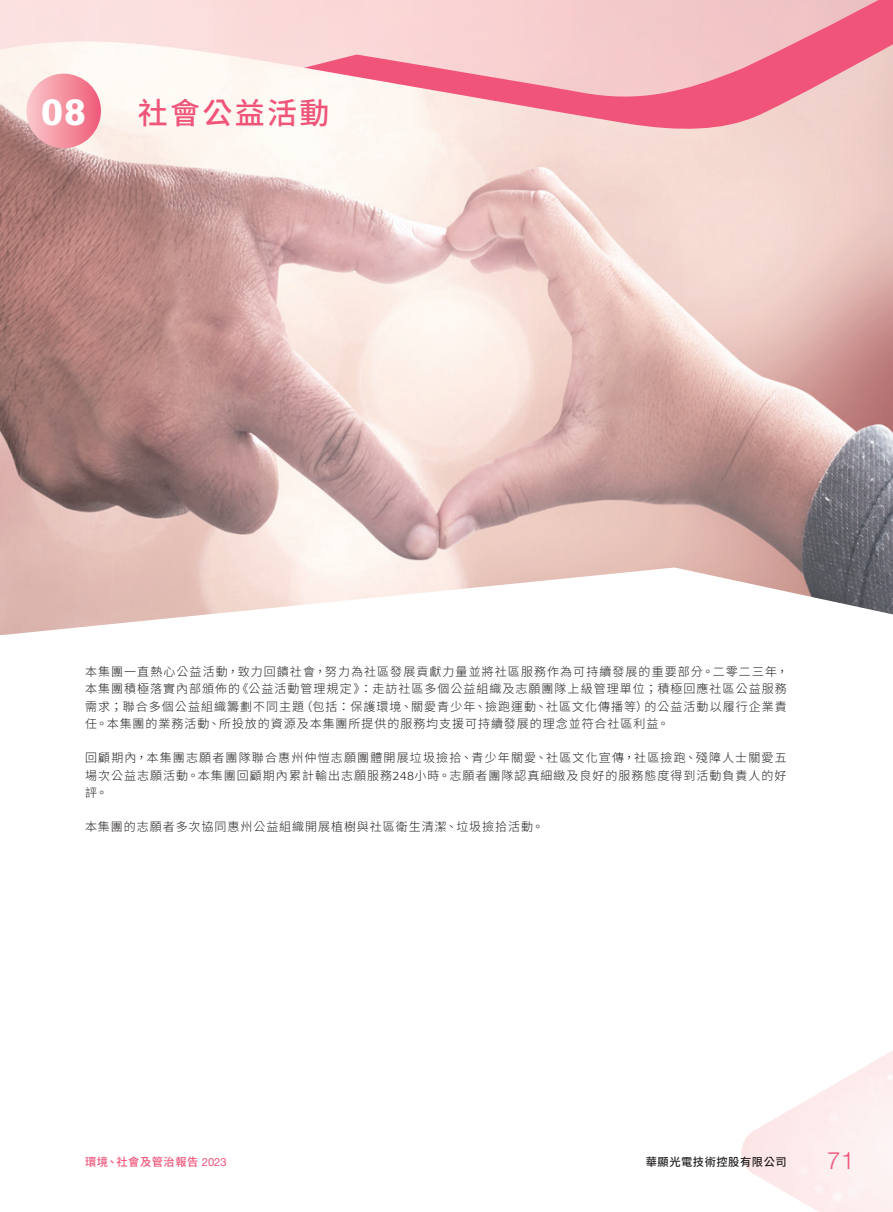
<style>
.page{position:relative;width:893px;height:1212px;background:#fff}
.page>*{position:absolute;margin:0;border:0;box-sizing:border-box;transform-origin:0 0}
.Body_Text{font:500 37.5px "Formata";color:#fff}
.t1{font:500 30px "Source Han Sans TC";letter-spacing:.08em;color:#f05479}
.t2{font:300 24px "Helvetica Neue LT Std";color:#f05479}
.Body_Text-2{font:300 12px/17.2px "Source Han Sans TC";letter-spacing:.08em;color:#231f20;text-align:justify}
.t3{font:500 11.25px "Source Han Sans TC";letter-spacing:.05em;color:#f05479}
.t4{font:500 11.25px "Source Han Sans TC";letter-spacing:.05em;color:#231f20}
.s1{font-family:"Formata"}
.s2{font-family:"Helvetica Neue LT Std";font-weight:400}
</style>
<div class="page">
<img style="left:0;top:123px;width:893px;height:512px">
<svg style="left:0;top:0;width:304px;height:123px"></svg>
<svg style="left:304px;top:0;width:589px;height:132px"></svg>
<div style="left:26px;top:74px;width:75px;height:74px;background:linear-gradient(to right,#f9c9cb,#f05c79);border-radius:37px"></div>
<p class="Body_Text" style="left:41px;top:89px;width:46px">08</p>
<p class="t1" style="left:138px;top:96px;width:193px">社會公益活動</p>
<h2 class="t1" style="left:151px;top:96px;width:193px">社會公益活動</h2>
<p class="Body_Text-2" style="left:85px;top:663px;width:704px">本集團一直熱心公益活動，致力回饋社會，努力為社區發展貢獻力量並將社區服務作為可持續發展的重要部分。二零二三年，本集團積極落實內部頒佈的《公益活動管理規定》：走訪社區多個公益組織及志願團隊上級管理單位；積極回應社區公益服務需求；聯合多個公益組織籌劃不同主題（包括：保護環境、關愛青少年、撿跑運動、社區文化傳播等）的公益活動以履行企業責任。本集團的業務活動、所投放的資源及本集團所提供的服務均支援可持續發展的理念並符合社區利益。</p>
<p class="Body_Text-2" style="left:85px;top:749px;width:703px">回顧期內，本集團志願者團隊聯合惠州仲愷志願團體開展垃圾撿拾、青少年關愛、社區文化宣傳，社區撿跑、殘障人士關愛五場次公益志願活動。本集團回顧期內累計輸出志願服務<span class="s1">248</span>小時。志願者團隊認真細緻及良好的服務態度得到活動負責人的好評。</p>
<p class="Body_Text-2" style="left:85px;top:818px;width:460px">本集團的志願者多次協同惠州公益組織開展植樹與社區衛生清潔、垃圾撿拾活動。</p>
<p class="t3" style="left:85px;top:1155px;width:143px">環境、社會及管治報告 <span class="s2">2023</span></p>
<p class="t4" style="left:646px;top:1155px;width:142px">華顯光電技術控股有限公司</p>
<h3 class="t2" style="left:827px;top:1145px;width:29px">71</h3>
</div>
